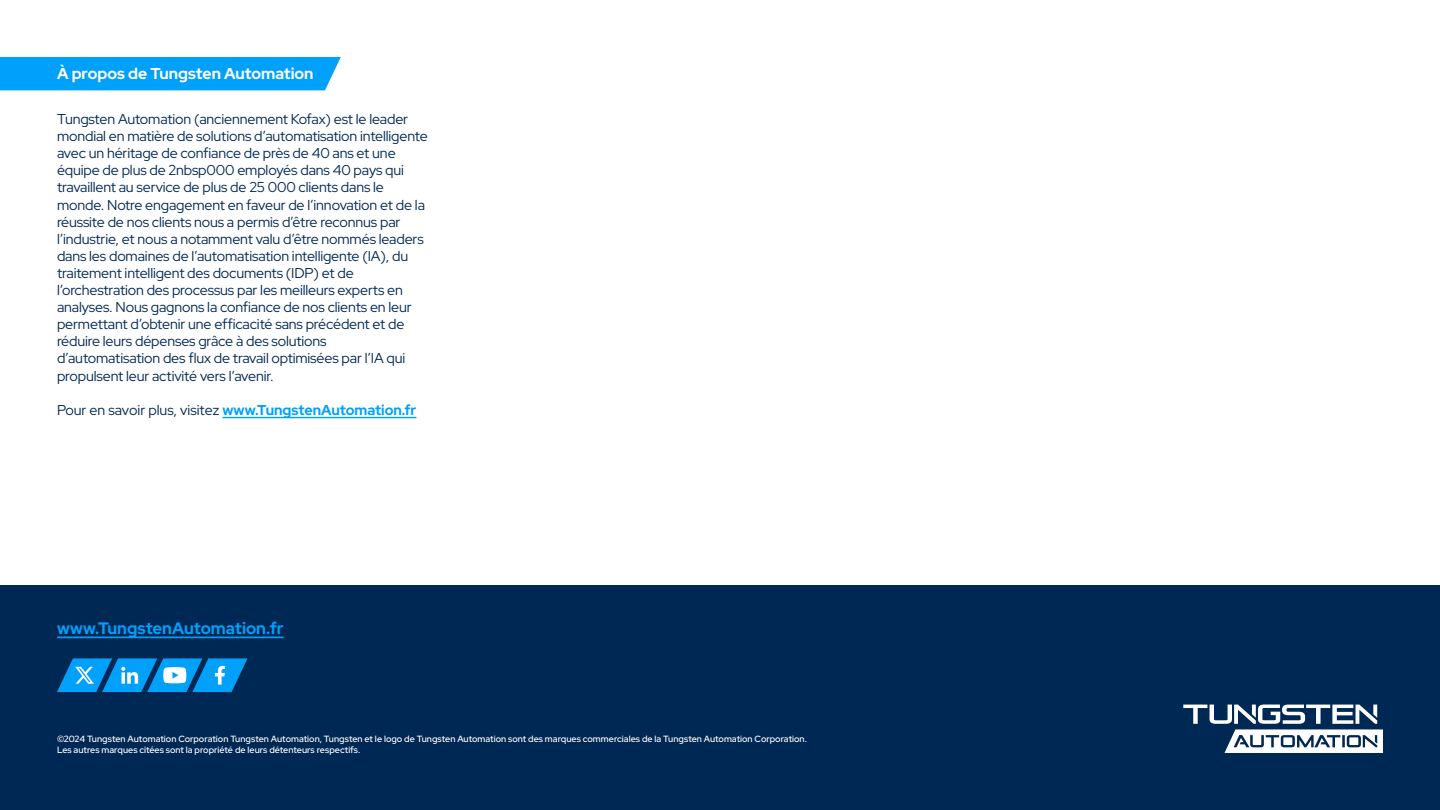
<style>
.page{position:relative;width:1440px;height:810px;background:#fff}
.page>*{position:absolute;margin:0;border:0;box-sizing:border-box;transform-origin:0 0}
.t1{font:800 16.5px "Red Hat Display";color:#00a0fb}
.t2{font:700 15.75px "Red Hat Display";color:#fff}
.t3{font:14.25px/17.1px "Red Hat Display";letter-spacing:-.01em;color:#002854}
.t4{font:800 14.25px "Red Hat Display";color:#00a0fb}
.t5{font:500 9px/10.8px "Red Hat Display";letter-spacing:.005em;color:#fff}
.s1{font-weight:400;color:#002854}
</style>
<div class="page">
<div style="left:0;top:585px;width:1440px;height:225px;background:#002854"></div>
<div style="left:0;top:57px;width:341px;height:33px;background:#00a0fb"></div>
<svg style="left:1183px;top:705px;width:200px;height:48px"></svg>
<hr style="left:57px;top:637px;width:227px;height:1px;background:#00a0fb">
<svg style="left:57px;top:658px;width:191px;height:34px"></svg>
<hr style="left:222px;top:417px;width:194px;height:1px;background:#00a0fb">
<p class="t2" style="left:57px;top:63px;width:258px">À propos de Tungsten Automation</p>
<p class="t3" style="left:57px;top:110px;width:372px">Tungsten Automation (anciennement Kofax) est le leader mondial en matière de solutions d’automatisation intelligente avec un héritage de confiance de près de 40 ans et une équipe de plus de 2nbsp000 employés dans 40 pays qui travaillent au service de plus de 25 000 clients dans le monde. Notre engagement en faveur de l’innovation et de la réussite de nos clients nous a permis d’être reconnus par l’industrie, et nous a notamment valu d’être nommés leaders dans les domaines de l’automatisation intelligente (IA), du traitement intelligent des documents (IDP) et de l’orchestration des processus par les meilleurs experts en analyses. Nous gagnons la confiance de nos clients en leur permettant d’obtenir une efficacité sans précédent et de réduire leurs dépenses grâce à des solutions d’automatisation des flux de travail optimisées par l’IA qui propulsent leur activité vers l’avenir.</p>
<p class="t4" style="left:57px;top:400px;width:361px"><span class="s1">Pour en savoir plus, visitez</span> www.TungstenAutomation.fr</p>
<p class="t1" style="left:57px;top:617px;width:228px">www.TungstenAutomation.fr</p>
<p class="t5" style="left:57px;top:734px;width:752px">©2024 Tungsten Automation Corporation Tungsten Automation, Tungsten et le logo de Tungsten Automation sont des marques commerciales de la Tungsten Automation Corporation.<br>Les autres marques citées sont la propriété de leurs détenteurs respectifs.</p>
</div>
